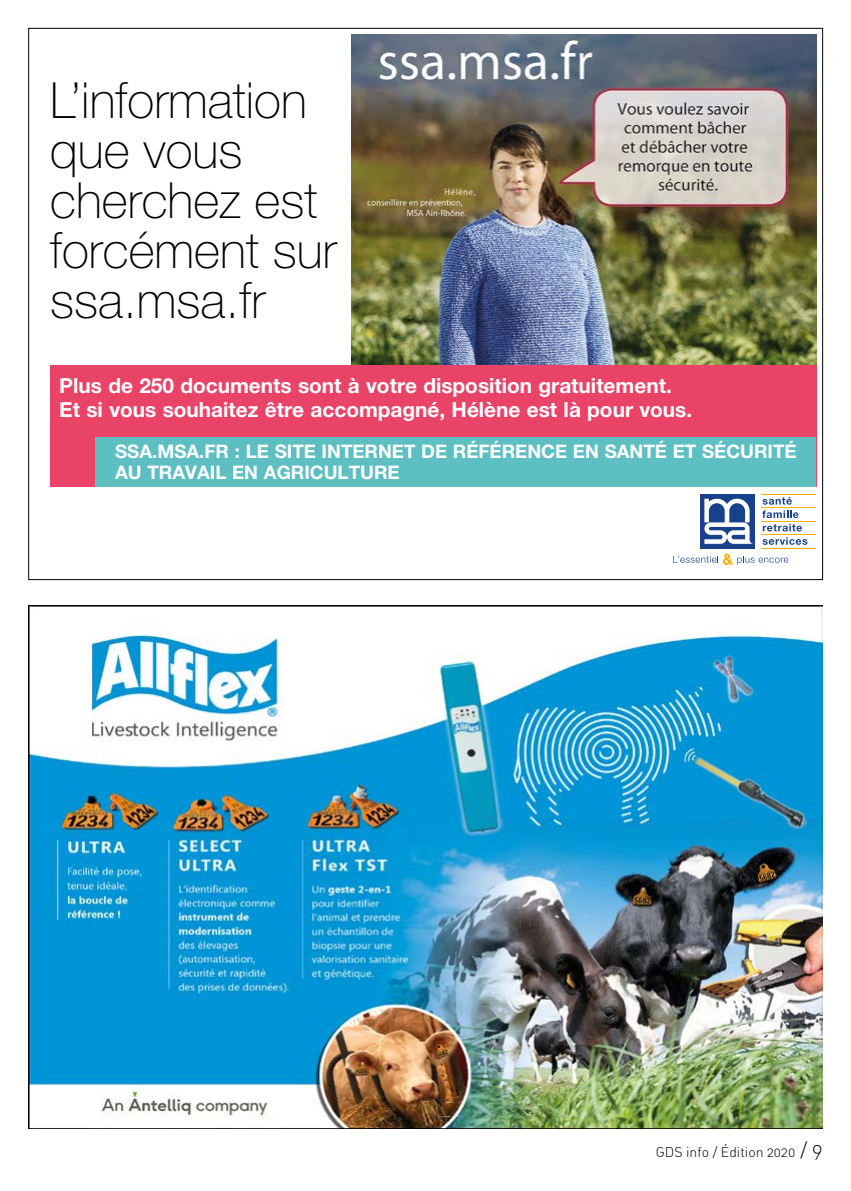
<style>
.page{position:relative;width:851px;height:1191px;background:#fff}
.page>*{position:absolute;margin:0;border:0;box-sizing:border-box;transform-origin:0 0}
.t1{font:100 49.8px/49.8px "Helvetica Neue LT Std";color:#000}
.t2{font:700 20.8px/23.8px "Helvetica Neue LT Std";color:#fff}
.t3{font:700 18.6px/20.6px "Helvetica Neue LT Std";color:#fff}
.t4{font:14px "DIN Light Alternate";color:#000}
.s1{font-size:20px}
</style>
<div class="page">
<img style="left:351px;top:35px;width:465px;height:330px">
<div style="left:50px;top:365px;width:766px;height:122px;background:#e94368"></div>
<div style="left:95px;top:437px;width:721px;height:50px;background:#5dbfc2"></div>
<svg style="left:762px;top:497px;width:36px;height:21px"></svg>
<svg style="left:762px;top:524px;width:39px;height:7px"></svg>
<svg style="left:762px;top:537px;width:45px;height:8px"></svg>
<hr style="left:761px;top:494px;width:54px;height:1px;background:#f9b000">
<hr style="left:761px;top:507px;width:54px;height:1px;background:#f9b000">
<hr style="left:761px;top:521px;width:54px;height:1px;background:#f9b000">
<hr style="left:761px;top:534px;width:54px;height:1px;background:#f9b000">
<hr style="left:761px;top:547px;width:54px;height:1px;background:#f9b000">
<div style="left:699px;top:494px;width:55px;height:54px;background:#17428b"></div>
<svg style="left:704px;top:499px;width:49px;height:45px"></svg>
<svg style="left:673px;top:553px;width:115px;height:12px"></svg>
<img style="left:28px;top:605px;width:794px;height:523px">
<h1 class="t1" style="left:50px;top:76px;width:288px">L’information que vous cherchez est forcément sur ssa.msa.fr</h1>
<p class="t2" style="left:59px;top:373px;width:634px">Plus de 250 documents sont à votre disposition gratuitement.<br>Et si vous souhaitez être accompagné, Hélène est là pour vous.</p>
<p class="t3" style="left:115px;top:441px;width:683px">SSA.MSA.FR : LE SITE INTERNET DE RÉFÉRENCE EN SANTÉ ET SÉCURITÉ<br>AU TRAVAIL EN AGRICULTURE</p>
<p class="t4" style="left:655px;top:1142px;width:168px">GDS info / Édition 2020 <span class="s1">/ 9</span></p>
</div>
